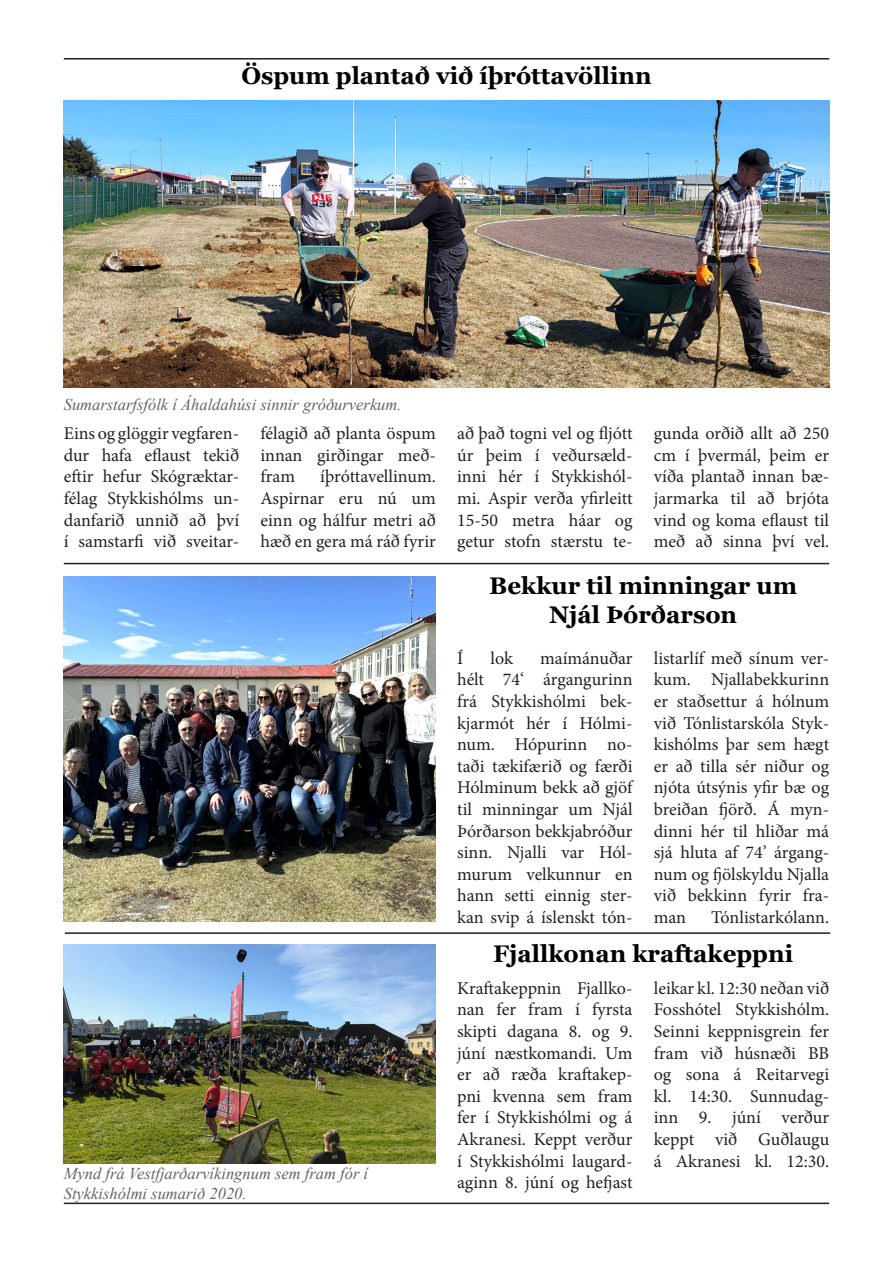
<style>
.page{position:relative;width:893px;height:1263px;background:#fff}
.page>*{position:absolute;margin:0;border:0;box-sizing:border-box;transform-origin:0 0}
.Side_bar{font:700 24px "Georgia";color:#000}
.t1{font:18px/21.6px "Minion Pro";color:#231f20;text-align:justify}
.t2{font:italic 16.5px "Times New Roman";color:#636366}
</style>
<div class="page">
<hr style="left:64px;top:1202px;width:765px;height:2px;background:#231f20">
<hr style="left:64px;top:58px;width:765px;height:2px;background:#231f20">
<img style="left:64px;top:576px;width:372px;height:346px">
<img style="left:64px;top:944px;width:372px;height:219px">
<hr style="left:64px;top:563px;width:765px;height:1px;background:#231f20">
<img style="left:64px;top:101px;width:765px;height:287px">
<hr style="left:65px;top:932px;width:765px;height:2px;background:#231f20">
<p class="Side_bar" style="left:241px;top:60px;width:412px">Öspum plantað við íþróttavöllinn</p>
<p class="t2" style="left:64px;top:393px;width:339px">Sumarstarfsfólk í Áhaldahúsi sinnir gróðurverkum.</p>
<p class="t1" style="left:64px;top:423px;width:177px">Eins og glöggir vegfaren&shy;dur hafa eflaust tekið eftir hefur Skógræktar&shy;félag Stykkishólms un&shy;danfarið unnið að því í samstarfi við sveitar-</p>
<p class="t1" style="left:260px;top:423px;width:177px">félagið að planta öspum innan girðingar með&shy;fram</p>
<p class="t1" style="left:260px;top:466px;width:177px;text-indent:60px">íþróttavellinum.<br>Aspirnar eru nú um einn og hálfur metri að hæð en gera má ráð fyrir</p>
<p class="t2" style="left:64px;top:1162px;width:306px">Mynd frá Vestfjarðarvíkingnum sem fram fór í</p>
<p class="t2" style="left:64px;top:1182px;width:184px">Stykkishólmi sumarið 2020.</p>
<p class="t1" style="left:457px;top:423px;width:177px">að það togni vel og fljótt úr þeim í veðursæld&shy;inni hér í Stykkishól&shy;mi. Aspir verða yfirleitt 15-50 metra háar og getur stofn stærstu te-</p>
<p class="t1" style="left:654px;top:423px;width:177px">gunda orðið allt að 250 cm í þvermál, þeim er víða plantað innan bæ&shy;jarmarka til að brjóta vind og koma eflaust til með að sinna því vel.</p>
<p class="Side_bar" style="left:489px;top:571px;width:309px">Bekkur til minningar um</p>
<p class="Side_bar" style="left:549px;top:599px;width:190px">Njál Þórðarson</p>
<p class="t1" style="left:457px;top:647px;width:8px">Í</p>
<p class="t1" style="left:490px;top:647px;width:24px">lok</p>
<p class="t1" style="left:457px;top:647px;width:177px;text-indent:83px">maímánuðar hélt 74‘ árgangurinn frá Stykkishólmi bek&shy;kjarmót hér í Hólmi&shy;num. Hópurinn no&shy;taði tækifærið og færði Hólminum bekk að gjöf til minningar um Njál Þórðarson bekkjabróður sinn. Njalli var Hól&shy;murum velkunnur en hann setti einnig ster&shy;kan svip á íslenskt tón-</p>
<p class="t1" style="left:654px;top:647px;width:177px">listarlíf með sínum ver&shy;kum. Njallabekkurinn er staðsettur á hólnum við Tónlistarskóla Styk&shy;kishólms þar sem hægt er að tilla sér niður og njóta útsýnis yfir bæ og breiðan fjörð. Á myn&shy;dinni hér til hliðar má sjá hluta af 74’ árgang&shy;num og fjölskyldu Njalla við bekkinn fyrir fra&shy;man</p>
<p class="t1" style="left:711px;top:906px;width:119px">Tónlistarkólann.</p>
<p class="Side_bar" style="left:493px;top:938px;width:301px">Fjallkonan kraftakeppni</p>
<p class="t1" style="left:457px;top:977px;width:177px">Kraftakeppnin Fjallko&shy;nan fer fram í fyrsta skipti dagana 8. og 9. júní næstkomandi. Um er að ræða kraftakep&shy;pni kvenna sem fram fer í Stykkishólmi og á Akranesi. Keppt verður í Stykkishólmi laugard&shy;aginn 8. júní og hefjast</p>
<p class="t1" style="left:654px;top:977px;width:177px">leikar kl. 12:30 neðan við Fosshótel Stykkishólm.<br>Seinni keppnisgrein fer fram við húsnæði BB og sona á Reitarvegi kl. 14:30. Sunnudag&shy;inn 9. júní verður keppt við Guðlaugu á Akranesi kl. 12:30.</p>
</div>
